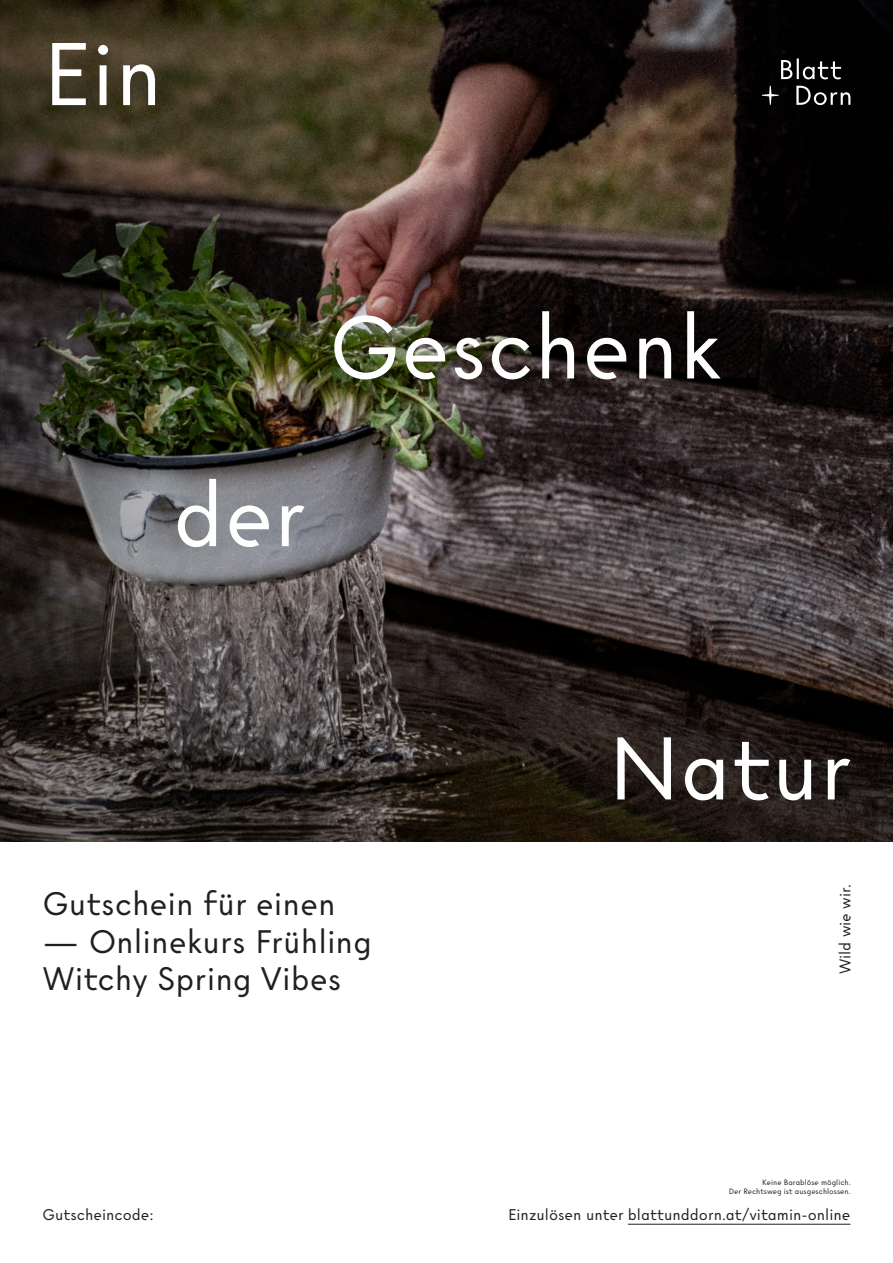
<style>
.page{position:relative;width:893px;height:1263px;background:#fff}
.page>*{position:absolute;margin:0;border:0;box-sizing:border-box;transform-origin:0 0}
.t1{font:85.95px "Certeau";color:#fff}
.t2{font:31.5px "Certeau";color:#231f20}
.t3{font:15px "Certeau";color:#231f20}
.t4{font:7.5px "Certeau";color:#231f20}
</style>
<div class="page">
<img style="left:583px;top:0;width:309px;height:842px">
<img style="left:0;top:0;width:583px;height:842px">
<svg style="left:796px;top:86px;width:54px;height:19px"></svg>
<svg style="left:781px;top:58px;width:60px;height:21px"></svg>
<svg style="left:762px;top:86px;width:17px;height:19px"></svg>
<hr style="left:628px;top:1224px;width:222px;height:1px;background:#231f20">
<svg style="left:892px;top:0;width:1px;height:842px"></svg>
<p class="t1" style="left:43px;top:23px;width:122px">Ein</p>
<p class="t1" style="left:329px;top:296px;width:395px">Geschenk</p>
<p class="t1" style="left:173px;top:464px;width:136px">der</p>
<p class="t1" style="left:608px;top:717px;width:246px">Natur</p>
<p class="t2" style="left:43px;top:885px;width:295px">Gutschein für einen</p>
<p class="t2" style="left:43px;top:922px;width:331px">— Onlinekurs Frühling</p>
<p class="t2" style="left:43px;top:960px;width:300px">Witchy Spring Vibes</p>
<p class="t3" style="left:43px;top:1206px;width:113px">Gutscheincode:</p>
<p class="t3" style="left:836px;top:974px;width:92px;rotate:-90deg">Wild wie wir.</p>
<p class="t4" style="left:762px;top:1178px;width:90px">Keine Barablöse möglich.</p>
<p class="t4" style="left:729px;top:1187px;width:123px">Der Rechtsweg ist ausgeschlossen.</p>
<p class="t3" style="left:508px;top:1206px;width:344px">Einzulösen unter blattunddorn.at/vitamin-online</p>
</div>
